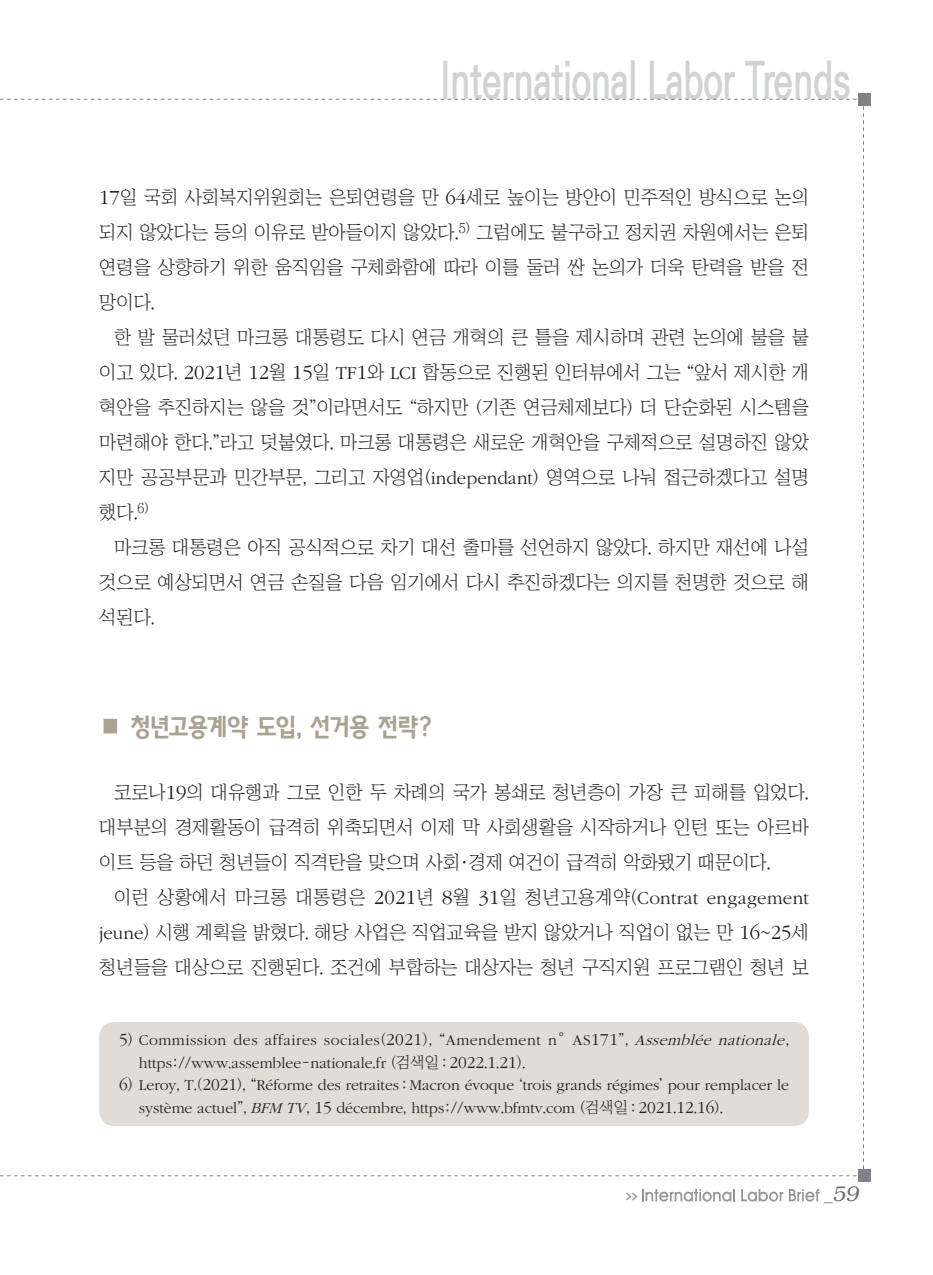
<style>
.page{position:relative;width:933px;height:1275px;background:#fff}
.page>*{position:absolute;margin:0;border:0;box-sizing:border-box;transform-origin:0 0}
.t1{font:700 50.4px "Ko Pub Dotum";color:#d1d2d4;scale:.7 1}
.서론{font:24.5px "KBI Zfor SM Esgo H";letter-spacing:-.045em;color:#aaa291}
.t2{font:italic 300 21px "Bookman";color:#6c6d70}
.본문{font:18.9px/35px "Chosunilbo NM";color:#231f20;text-align:justify}
.각주{font:300 15.75px/22.8px "ITC Garamond Std";color:#231f20}
.각주-2{font:300 15.75px/22.8px "ITC Garamond Std";letter-spacing:.03em;color:#231f20}
.t3{font:700 7.88px "Ko Pub Dotum";color:#939598;scale:2 1}
.s1{font-family:"ITC Garamond Std";font-weight:300;font-size:20.82px}
.s2{font-family:"ITC Garamond Std";font-weight:300}
.s3{font-size:17.32px}
.s4{font-family:"Chosunilbo NM";font-weight:400}
.s5{font-style:italic}
.s6{font-family:"Helvetica";font-weight:400;font-style:normal;font-size:17.5px}
</style>
<div class="page">
<div style="left:858px;top:93px;width:12px;height:12px;background:#808285"></div>
<div style="left:858px;top:1170px;width:12px;height:12px;background:#808285"></div>
<svg style="left:642px;top:1189px;width:93px;height:13px"></svg>
<svg style="left:741px;top:1189px;width:42px;height:13px"></svg>
<svg style="left:789px;top:1189px;width:30px;height:12px"></svg>
<div style="left:99px;top:1022px;width:710px;height:104px;background:#e1dcd5;border-radius:15px"></div>
<h1 class="t1" style="left:440px;top:56px;width:588px">International Labor Trends</h1>
<p class="본문" style="left:99px;top:179px;width:711px"><span class="s1">17</span>일 국회 사회복지위원회는 은퇴연령을 만 <span class="s1">64</span>세로 높이는 방안이 민주적인 방식으로 논의 되지 않았다는 등의 이유로 받아들이지 않았다.<sup>5)</sup> 그럼에도 불구하고 정치권 차원에서는 은퇴 연령을 상향하기 위한 움직임을 구체화함에 따라 이를 둘러 싼 논의가 더욱 탄력을 받을 전 망이다.</p>
<p class="본문" style="left:99px;top:319px;width:711px;text-indent:15px">한 발 물러섰던 마크롱 대통령도 다시 연금 개혁의 큰 틀을 제시하며 관련 논의에 불을 붙 이고 있다. <span class="s1">2021</span>년 <span class="s1">12</span>월 <span class="s1">15</span>일 <span class="s2">TF</span><span class="s1">1</span>와 <span class="s2">LCI</span> 합동으로 진행된 인터뷰에서 그는 “앞서 제시한 개 혁안을 추진하지는 않을 것”이라면서도 “하지만 (기존 연금체제보다) 더 단순화된 시스템을 마련해야 한다.”라고 덧붙였다. 마크롱 대통령은 새로운 개혁안을 구체적으로 설명하진 않았 지만 공공부문과 민간부문, 그리고 자영업(<span class="s2">independant</span>) 영역으로 나눠 접근하겠다고 설명 했다.<sup>6)</sup></p>
<p class="본문" style="left:99px;top:529px;width:711px;text-indent:15px">마크롱 대통령은 아직 공식적으로 차기 대선 출마를 선언하지 않았다. 하지만 재선에 나설 것으로 예상되면서 연금 손질을 다음 임기에서 다시 추진하겠다는 의지를 천명한 것으로 해 석된다.</p>
<p class="서론" style="left:99px;top:712px;width:334px">■ 청년고용계약 도입, 선거용 전략?</p>
<p class="본문" style="left:99px;top:774px;width:711px;text-indent:15px">코로나<span class="s1">19</span>의 대유행과 그로 인한 두 차례의 국가 봉쇄로 청년층이 가장 큰 피해를 입었다. 대부분의 경제활동이 급격히 위축되면서 이제 막 사회생활을 시작하거나 인턴 또는 아르바 이트 등을 하던 청년들이 직격탄을 맞으며 사회·경제 여건이 급격히 악화됐기 때문이다.</p>
<p class="본문" style="left:99px;top:879px;width:711px;text-indent:15px">이런 상황에서 마크롱 대통령은 <span class="s1">2021</span>년 <span class="s1">8</span>월 <span class="s1">31</span>일 청년고용계약(<span class="s2">Contrat engagement jeune</span>) 시행 계획을 밝혔다. 해당 사업은 직업교육을 받지 않았거나 직업이 없는 만 <span class="s1">16</span>~<span class="s1">25</span>세 청년들을 대상으로 진행된다. 조건에 부합하는 대상자는 청년 구직지원 프로그램인 청년 보</p>
<p class="각주-2" style="left:139px;top:1029px;width:651px;text-indent:-20px"><span class="s3">5</span><span class="s4">)</span> Commission des affaires sociales<span class="s4">(</span><span class="s3">2021</span><span class="s4">), “</span>Amendement n<span class="s4">°</span> AS<span class="s3">171</span><span class="s4">”,</span> <span class="s5">Assemblée nationale</span><span class="s4">, </span>https<span class="s4">://</span>www<span class="s4">.</span>assemblee<span class="s4">-</span>nationale<span class="s4">.</span>fr <span class="s4">(검색일 :</span> <span class="s3">2022</span><span class="s4">.</span><span class="s3">1</span><span class="s4">.</span><span class="s3">21</span><span class="s4">).</span></p>
<p class="각주" style="left:139px;top:1074px;width:651px;text-indent:-20px"><span class="s3">6</span><span class="s4">)</span> Leroy<span class="s4">,</span> T<span class="s4">.(</span><span class="s3">2021</span><span class="s4">), “</span>Réforme des retraites <span class="s4">:</span> Macron évoque <span class="s4">‘</span>trois grands régimes<span class="s4">’</span> pour remplacer le système actuel<span class="s4">”,</span> <span class="s5">BFMTV</span><span class="s4">,</span> <span class="s3">15</span> décembre<span class="s4">,</span> https<span class="s4">://</span>www<span class="s4">.</span>bfmtv<span class="s4">.</span>com <span class="s4">(검색일 :</span> <span class="s3">2021</span><span class="s4">.</span><span class="s3">12</span><span class="s4">.</span><span class="s3">16</span><span class="s4">).</span></p>
<p class="t3" style="left:625px;top:1192px;width:8px">&gt;&gt;</p>
<p class="t2" style="left:824px;top:1182px;width:36px"><span class="s6">_</span>59</p>
</div>
